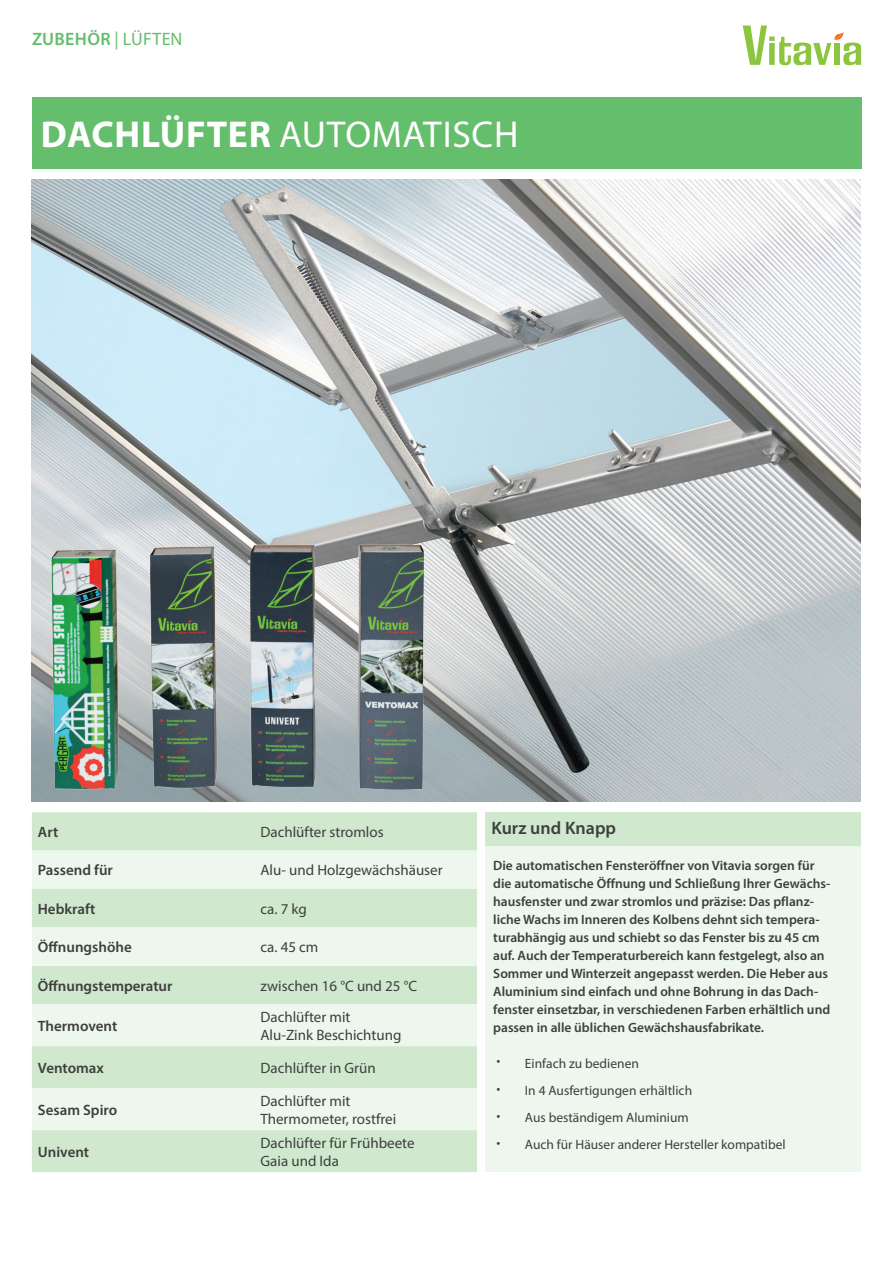
<style>
.page{position:relative;width:893px;height:1263px;background:#fff}
.page>*{position:absolute;margin:0;border:0;box-sizing:border-box;transform-origin:0 0}
.t1{font:37.5px "Myriad Pro";letter-spacing:.02em;color:#fff}
.t2{font:600 18px "Myriad Pro";letter-spacing:.02em;color:#65be6b}
.t3{font:600 18px "Myriad Pro";color:#3e3e3f}
.t4{font:15px/18px "Myriad Pro";color:#3e3e3f}
.t5{font:600 15px "Myriad Pro";color:#3e3e3f}
.t6{font:600 13.5px/18px "Myriad Pro";color:#3e3e3f}
.t7{font:13.5px "Myriad Pro";color:#3e3e3f}
.s1{font-weight:400}
.s2{font-weight:700}
</style>
<div class="page">
<div style="left:32px;top:98px;width:829px;height:71px;background:#65be6b"></div>
<div style="left:32px;top:812px;width:445px;height:360px;background:#d0e8cd"></div>
<svg style="left:32px;top:851px;width:445px;height:279px;background:#e0f0df"></svg>
<svg style="left:743px;top:26px;width:118px;height:39px"></svg>
<div style="left:485px;top:812px;width:376px;height:34px;background:#d0e8cd"></div>
<div style="left:485px;top:846px;width:376px;height:326px;background:#edf7ed"></div>
<img style="left:32px;top:180px;width:829px;height:621px">
<img style="left:31px;top:534px;width:431px;height:267px">
<h2 class="t2" style="left:32px;top:28px;width:152px">ZUBEHÖR <span class="s1">| LÜFTEN</span></h2>
<h1 class="t1" style="left:41px;top:112px;width:479px"><span class="s2">DACHLÜFTER</span> AUTOMATISCH</h1>
<p class="t5" style="left:38px;top:822px;width:22px">Art</p>
<p class="t4" style="left:260px;top:823px;width:125px">Dachlüfter stromlos</p>
<p class="t5" style="left:38px;top:861px;width:76px">Passend für</p>
<p class="t4" style="left:260px;top:861px;width:184px">Alu- und Holzgewächshäuser</p>
<p class="t5" style="left:38px;top:899px;width:59px">Hebkraft</p>
<p class="t4" style="left:260px;top:899px;width:48px">ca. 7 kg</p>
<p class="t5" style="left:38px;top:937px;width:95px">Öffnungshöhe</p>
<p class="t4" style="left:260px;top:938px;width:60px">ca. 45 cm</p>
<p class="t5" style="left:38px;top:976px;width:136px">Öffnungstemperatur</p>
<p class="t4" style="left:260px;top:976px;width:158px">zwischen 16 °C und 25 °C</p>
<p class="t5" style="left:38px;top:1016px;width:81px">Thermovent</p>
<p class="t4" style="left:260px;top:1007px;width:143px">Dachlüfter mit<br>Alu-Zink Beschichtung</p>
<p class="t5" style="left:38px;top:1058px;width:68px">Ventomax</p>
<p class="t4" style="left:260px;top:1058px;width:117px">Dachlüfter in Grün</p>
<p class="t5" style="left:38px;top:1100px;width:81px">Sesam Spiro</p>
<p class="t4" style="left:260px;top:1091px;width:137px">Dachlüfter mit<br>Thermometer, rostfrei</p>
<p class="t5" style="left:38px;top:1142px;width:53px">Univent</p>
<p class="t4" style="left:260px;top:1133px;width:156px">Dachlüfter für Frühbeete<br>Gaia und Ida</p>
<h2 class="t3" style="left:491px;top:817px;width:126px">Kurz und Knapp</h2>
<p class="t6" style="left:493px;top:856px;width:339px">Die automatischen Fensteröffner von Vitavia sorgen für die automatische Öffnung und Schließung Ihrer Gewächs&shy;hausfenster und zwar stromlos und präzise: Das pflanz&shy;liche Wachs im Inneren des Kolbens dehnt sich tempera&shy;turabhängig aus und schiebt so das Fenster bis zu 45 cm auf. Auch der Temperaturbereich kann festgelegt, also an Sommer und Winterzeit angepasst werden. Die Heber aus Aluminium sind einfach und ohne Bohrung in das Dach&shy;fenster einsetzbar, in verschiedenen Farben erhältlich und passen in alle üblichen Gewächshausfabrikate.</p>
<p class="t7" style="left:497px;top:1055px;width:144px"><sup>•</sup> Einfach zu bedienen</p>
<p class="t7" style="left:497px;top:1082px;width:197px"><sup>•</sup> In 4 Ausfertigungen erhältlich</p>
<p class="t7" style="left:497px;top:1109px;width:194px"><sup>•</sup> Aus beständigem Aluminium</p>
<p class="t7" style="left:497px;top:1136px;width:291px"><sup>•</sup> Auch für Häuser anderer Hersteller kompatibel</p>
</div>
